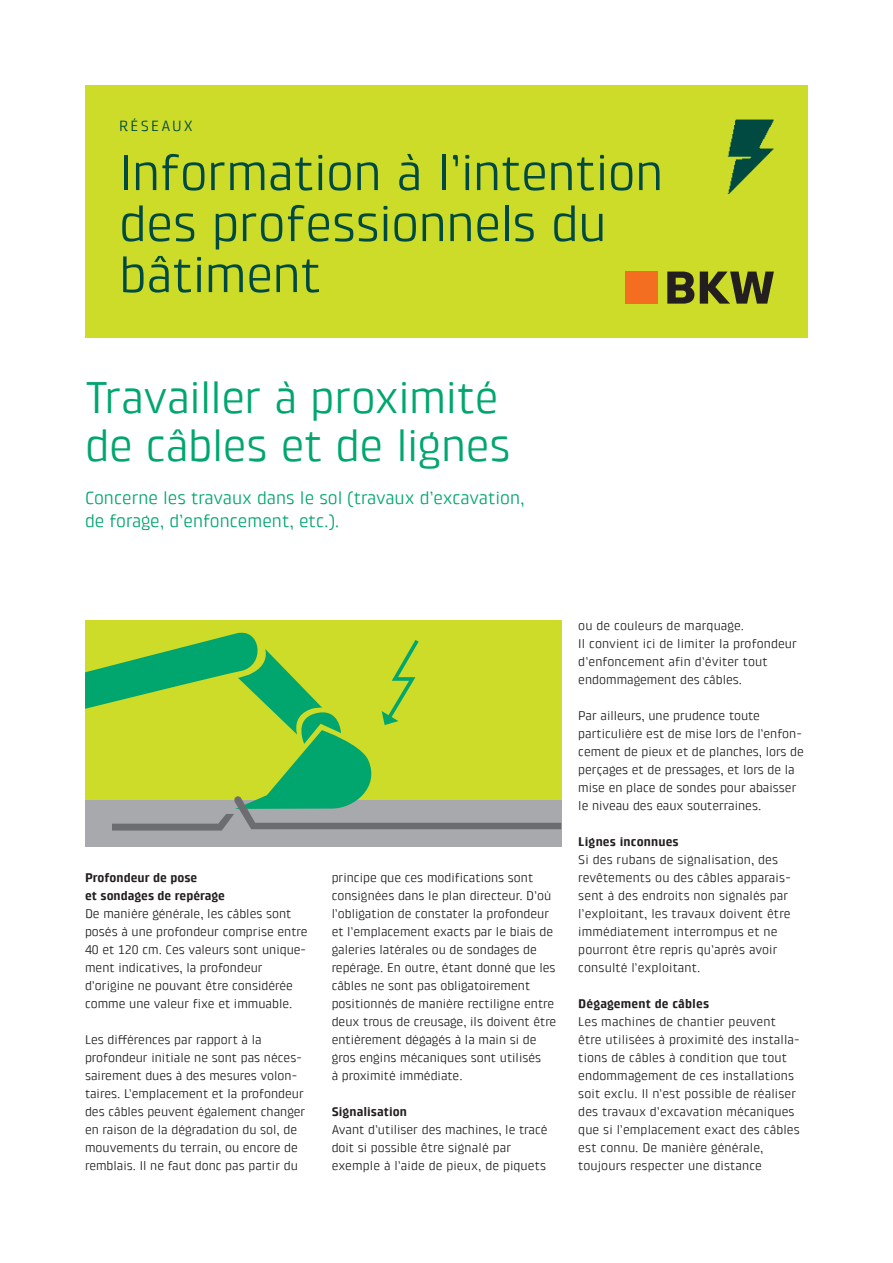
<style>
.page{position:relative;width:893px;height:1263px;background:#fff}
.page>*{position:absolute;margin:0;border:0;box-sizing:border-box;transform-origin:0 0}
.BKW_Headline_40_42pt{font:51px/51px "Klint Pro";letter-spacing:-.015em;color:#004a41}
.BKW_Headline_30_32pt{font:45px/48px "Klint Pro";letter-spacing:-.015em;color:#00a66e}
.BKW_Intro_12_15pt_Re{font:18px/22.5px "Klint Pro";color:#00a66e}
.BKW_Cover_Rubrik_10{font:15px "Klint Pro";letter-spacing:.15em;color:#004a41}
.BKW_Copy_8_5_12pt_Re{font:12.75px/18px "Klint Pro";color:#231f20}
.BKW_Subheadline_3_8{font:700 12.75px/18px "Klint Pro";color:#231f20}
.s1{font-weight:700}
</style>
<div class="page">
<div style="left:85px;top:85px;width:723px;height:253px;background:#cddc28"></div>
<img style="left:727px;top:119px;width:47px;height:75px">
<div style="left:625px;top:272px;width:32px;height:32px;background:#f36e21"></div>
<svg style="left:667px;top:272px;width:27px;height:32px"></svg>
<svg style="left:700px;top:272px;width:74px;height:32px"></svg>
<div style="left:85px;top:621px;width:476px;height:225px;background:#cddc28"></div>
<div style="left:85px;top:800px;width:476px;height:46px;background:#a8a9ad"></div>
<svg style="left:85px;top:632px;width:476px;height:198px"></svg>
<p class="BKW_Cover_Rubrik_10" style="left:119px;top:117px;width:75px">RÉSEAUX</p>
<p class="BKW_Headline_40_42pt" style="left:119px;top:147px;width:546px">Information à l’intention des professionnels du bâtiment</p>
<p class="BKW_Headline_30_32pt" style="left:85px;top:373px;width:427px">Travailler à proximité de câbles et de lignes</p>
<p class="BKW_Intro_12_15pt_Re" style="left:85px;top:487px;width:441px">Concerne les travaux dans le sol (travaux d’excavation, de forage, d’enfoncement, etc.).</p>
<p class="BKW_Subheadline_3_8" style="left:85px;top:869px;width:141px">Profondeur de pose<br>et sondages de repérage</p>
<p class="BKW_Copy_8_5_12pt_Re" style="left:85px;top:905px;width:224px">De manière générale, les câbles sont posés à une profondeur comprise entre 40 et 120 cm. Ces valeurs sont unique&shy;ment indicatives, la profondeur d’origine ne pouvant être considérée comme une valeur fixe et immuable.</p>
<p class="BKW_Copy_8_5_12pt_Re" style="left:85px;top:1031px;width:222px">Les différences par rapport à la profondeur initiale ne sont pas néces&shy;sairement dues à des mesures volon&shy;taires. L’emplacement et la profondeur des câbles peuvent également changer en raison de la dégradation du sol, de mouvements du terrain, ou encore de remblais. Il ne faut donc pas partir du</p>
<p class="BKW_Copy_8_5_12pt_Re" style="left:332px;top:869px;width:226px">principe que ces modifications sont consignées dans le plan directeur. D’où l’obligation de constater la profondeur et l’emplacement exacts par le biais de galeries latérales ou de sondages de repérage. En outre, étant donné que les câbles ne sont pas obligatoirement positionnés de manière rectiligne entre deux trous de creusage, ils doivent être entièrement dégagés à la main si de gros engins mécaniques sont utilisés<br>à proximité immédiate.</p>
<p class="BKW_Subheadline_3_8" style="left:332px;top:1103px;width:77px">Signalisation</p>
<p class="BKW_Copy_8_5_12pt_Re" style="left:332px;top:1121px;width:217px">Avant d’utiliser des machines, le tracé doit si possible être signalé par exemple à l’aide de pieux, de piquets</p>
<p class="BKW_Copy_8_5_12pt_Re" style="left:578px;top:617px;width:220px">ou de couleurs de marquage.<br>Il convient ici de limiter la profondeur d’enfoncement afin d’éviter tout endommagement des câbles.</p>
<p class="BKW_Copy_8_5_12pt_Re" style="left:578px;top:707px;width:227px">Par ailleurs, une prudence toute particulière est de mise lors de l’enfon&shy;cement de pieux et de planches, lors de perçages et de pressages, et lors de la mise en place de sondes pour abaisser le niveau des eaux souterraines.</p>
<p class="BKW_Subheadline_3_8" style="left:578px;top:833px;width:102px">Lignes inconnues</p>
<p class="BKW_Copy_8_5_12pt_Re" style="left:578px;top:851px;width:214px">Si des rubans de signalisation, des revêtements ou des câbles apparais&shy;sent à des endroits non signalés par l’exploitant, les travaux doivent être immédiatement interrompus et ne pourront être repris qu’après avoir consulté l’exploitant.</p>
<p class="BKW_Copy_8_5_12pt_Re" style="left:578px;top:995px;width:223px"><span class="s1">Dégagement de câbles<br></span>Les machines de chantier peuvent être utilisées à proximité des installa&shy;tions de câbles à condition que tout endommagement de ces installations soit exclu. Il n’est possible de réaliser des travaux d’excavation mécaniques que si l’emplacement exact des câbles est connu. De manière générale, toujours respecter une distance</p>
</div>
